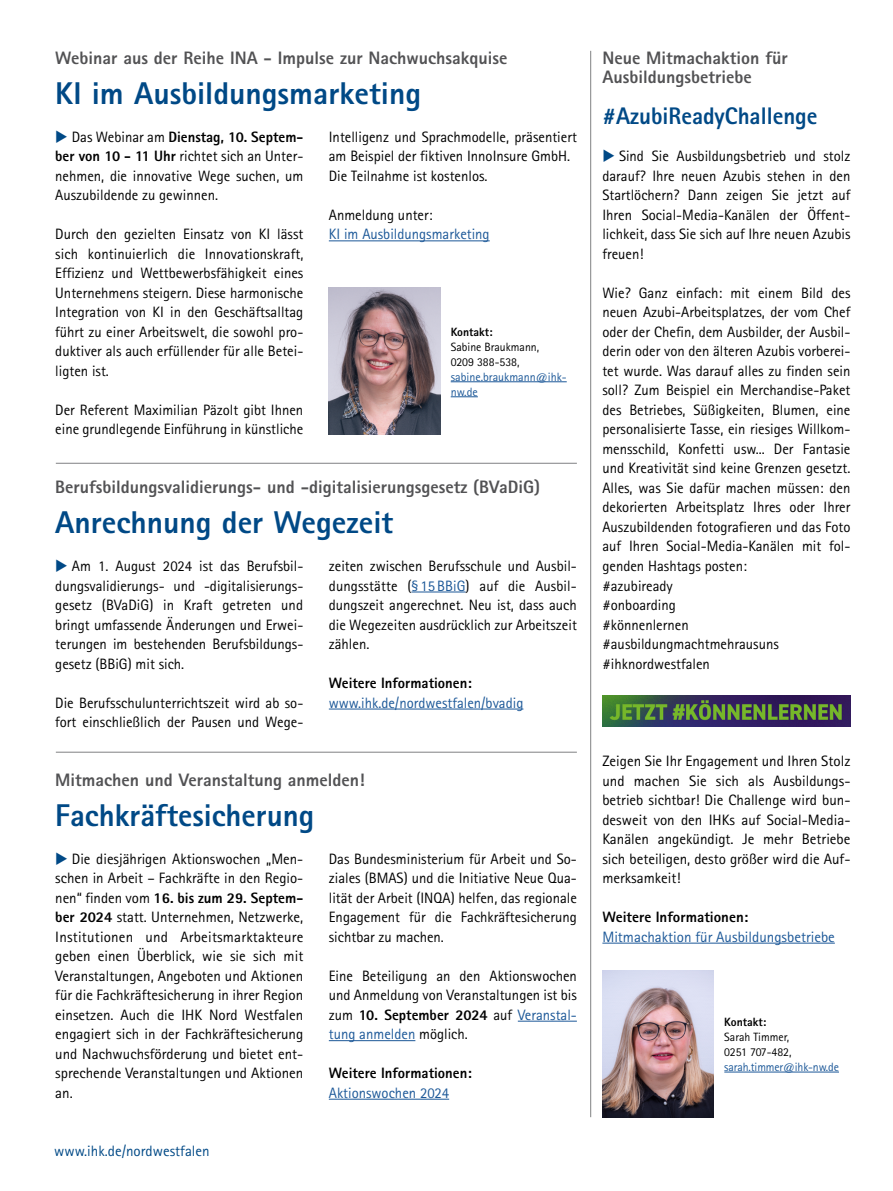
<style>
.page{position:relative;width:893px;height:1191px;background:#fff}
.page>*{position:absolute;margin:0;border:0;box-sizing:border-box;transform-origin:0 0}
.Headline_blau{font:800 31.5px "Rotis Sans Serif";color:#004986}
.Headline_blau-2{font:800 24px "Rotis Sans Serif";color:#004986;scale:.96 1}
.Overline{font:800 18px/19.5px "Rotis Sans Serif";color:#525254}
.Copy{font:15px/19.5px "Rotis Sans Serif";color:#000;text-align:justify}
.Copy-2{font:15px/19.5px "Rotis Sans Serif";color:#1c5898}
.Copy-3{font:800 15px/19.5px "Rotis Sans Serif";color:#000}
.t1{font:15px "Rotis Sans Serif";color:#004986}
.Bildunterschrift{font:12px/15px "Rotis Sans Serif";color:#000}
.Bildunterschrift-2{font:12px/15px "Rotis Sans Serif";color:#1c5898}
.Bildunterschrift-3{font:12px "Rotis Sans Serif";letter-spacing:-.02em;color:#000}
.s1{color:#004986}
.s2{font-weight:800}
.s3{color:#000}
.s4{color:#1c5898}
.s5{font-weight:400;color:#1c5898}
</style>
<div class="page">
<hr style="left:56px;top:752px;width:521px;height:1px;background:#808183">
<hr style="left:56px;top:463px;width:521px;height:1px;background:#808183">
<hr style="left:590px;top:51px;width:1px;height:1066px;background:#808183">
<hr style="left:451px;top:381px;width:116px;height:1px;background:#1c5898">
<svg style="left:451px;top:396px;width:27px;height:1px"></svg>
<hr style="left:724px;top:1071px;width:115px;height:1px;background:#1c5898">
<img style="left:329px;top:287px;width:111px;height:147px">
<img style="left:602px;top:970px;width:112px;height:147px">
<hr style="left:329px;top:240px;width:161px;height:1px;background:#1c5898">
<hr style="left:411px;top:591px;width:55px;height:1px;background:#1c5898">
<hr style="left:329px;top:708px;width:194px;height:1px;background:#1c5898">
<img style="left:602px;top:696px;width:248px;height:31px">
<hr style="left:518px;top:1020px;width:59px;height:1px;background:#1c5898">
<hr style="left:329px;top:1040px;width:86px;height:1px;background:#1c5898">
<hr style="left:329px;top:1098px;width:120px;height:1px;background:#1c5898">
<hr style="left:602px;top:942px;width:233px;height:1px;background:#1c5898">
<p class="Overline" style="left:55px;top:48px;width:454px">Webinar aus der Reihe INA - Impulse zur Nachwuchsakquise</p>
<p class="Headline_blau" style="left:55px;top:73px;width:367px">KI im Ausbildungsmarketing</p>
<p class="Copy" style="left:55px;top:127px;width:250px"><span class="s1">◆</span> Das Webinar am <span class="s2">Dienstag, 10. Septem&shy;ber von 10 - 11 Uhr</span> richtet sich an Unter&shy;nehmen, die innovative Wege suchen, um Auszubildende zu gewinnen.</p>
<p class="Copy" style="left:55px;top:224px;width:250px">Durch den gezielten Einsatz von KI lässt sich kontinuierlich die Innovationskraft, Effizienz und Wettbewerbsfähigkeit eines Unternehmens steigern. Diese harmonische Integration von KI in den Geschäftsalltag führt zu einer Arbeitswelt, die sowohl pro&shy;duktiver als auch erfüllender für alle Betei&shy;ligten ist.</p>
<p class="Copy" style="left:55px;top:400px;width:250px">Der Referent Maximilian Päzolt gibt Ihnen eine grundlegende Einführung in künstliche</p>
<p class="Copy" style="left:329px;top:127px;width:250px">Intelligenz und Sprachmodelle, präsentiert am Beispiel der fiktiven InnoInsure GmbH.</p>
<p class="Copy" style="left:329px;top:166px;width:160px">Die Teilnahme ist kostenlos.</p>
<p class="Copy-2" style="left:329px;top:205px;width:162px"><span class="s3">Anmeldung unter:<br></span>KI im Ausbildungsmarketing</p>
<p class="Bildunterschrift" style="left:451px;top:324px;width:90px"><span class="s2">Kontakt:<br></span>Sabine Braukmann,</p>
<p class="Bildunterschrift" style="left:451px;top:354px;width:70px">0209 388-538,</p>
<p class="Bildunterschrift-2" style="left:451px;top:369px;width:117px">sabine.braukmann@ihk&shy;nw.de</p>
<p class="Overline" style="left:55px;top:477px;width:486px">Berufsbildungsvalidierungs- und -digitalisierungsgesetz (BVaDiG)</p>
<p class="Headline_blau" style="left:55px;top:502px;width:339px">Anrechnung der Wegezeit</p>
<p class="Copy" style="left:55px;top:556px;width:250px"><span class="s1">◆</span> Am 1. August 2024 ist das Berufsbil&shy;dungsvalidierungs- und -digitalisierungs&shy;gesetz (BVaDiG) in Kraft getreten und bringt umfassende Änderungen und Erwei&shy;terungen im bestehenden Berufsbildungs&shy;gesetz (BBiG) mit sich.</p>
<p class="Copy" style="left:55px;top:692px;width:250px">Die Berufsschulunterrichtszeit wird ab so&shy;fort einschließlich der Pausen und Wege-</p>
<p class="Copy" style="left:329px;top:556px;width:250px">zeiten zwischen Berufsschule und Ausbil&shy;dungsstätte (<span class="s4">§ 15 BBiG</span>) auf die Ausbil&shy;dungszeit angerechnet. Neu ist, dass auch die Wegezeiten ausdrücklich zur Arbeitszeit zählen.</p>
<p class="Copy-3" style="left:329px;top:673px;width:144px">Weitere Informationen:</p>
<p class="Copy-2" style="left:329px;top:692px;width:196px">www.ihk.de/nordwestfalen/bvadig</p>
<p class="Overline" style="left:55px;top:769px;width:311px">Mitmachen und Veranstaltung anmelden!</p>
<p class="Headline_blau" style="left:55px;top:795px;width:260px">Fachkräftesicherung</p>
<p class="Copy" style="left:55px;top:848px;width:250px"><span class="s1">◆</span> Die diesjährigen Aktionswochen „Men&shy;schen in Arbeit – Fachkräfte in den Regio&shy;nen“ finden vom <span class="s2">16. bis zum 29. Septem&shy;ber 2024</span> statt. Unternehmen, Netzwerke, Institutionen und Arbeitsmarktakteure geben einen Überblick, wie sie sich mit Veranstaltungen, Angeboten und Aktionen für die Fachkräftesicherung in ihrer Region einsetzen. Auch die IHK Nord Westfalen engagiert sich in der Fachkräftesicherung und Nachwuchsförderung und bietet ent&shy;sprechende Veranstaltungen und Aktionen an.</p>
<p class="Copy" style="left:329px;top:848px;width:250px">Das Bundesministerium für Arbeit und So&shy;ziales (BMAS) und die Initiative Neue Qua&shy;lität der Arbeit (INQA) helfen, das regionale Engagement für die Fachkräftesicherung sichtbar zu machen.</p>
<p class="Copy" style="left:329px;top:965px;width:250px">Eine Beteiligung an den Aktionswochen und Anmeldung von Veranstaltungen ist bis zum <span class="s2">10. September 2024</span> auf <span class="s4">Veranstal&shy;tung anmelden</span> möglich.</p>
<p class="Copy-3" style="left:329px;top:1063px;width:144px">Weitere Informationen:<br><span class="s5">Aktionswochen 2024</span></p>
<p class="t1" style="left:54px;top:1141px;width:157px">www.ihk.de/nordwestfalen</p>
<p class="Overline" style="left:602px;top:48px;width:187px">Neue Mitmachaktion für<br>Ausbildungsbetriebe</p>
<p class="Headline_blau-2" style="left:602px;top:100px;width:226px">#AzubiReadyChallenge</p>
<p class="Copy" style="left:602px;top:146px;width:250px"><span class="s1">◆</span> Sind Sie Ausbildungsbetrieb und stolz darauf? Ihre neuen Azubis stehen in den Startlöchern? Dann zeigen Sie jetzt auf Ihren Social-Media-Kanälen der Öffent&shy;lichkeit, dass Sie sich auf Ihre neuen Azubis freuen!</p>
<p class="Copy" style="left:602px;top:283px;width:250px">Wie? Ganz einfach: mit einem Bild des neuen Azubi-Arbeitsplatzes, der vom Chef oder der Chefin, dem Ausbilder, der Ausbil&shy;derin oder von den älteren Azubis vorberei&shy;tet wurde. Was darauf alles zu finden sein soll? Zum Beispiel ein Merchandise-Paket des Betriebes, Süßigkeiten, Blumen, eine personalisierte Tasse, ein riesiges Willkom&shy;mensschild, Konfetti usw... Der Fantasie und Kreativität sind keine Grenzen gesetzt.<br>Alles, was Sie dafür machen müssen: den dekorierten Arbeitsplatz Ihres oder Ihrer Auszubildenden fotografieren und das Foto auf Ihren Social-Media-Kanälen mit fol&shy;genden Hashtags posten:</p>
<p class="Copy" style="left:602px;top:575px;width:72px">#azubiready</p>
<p class="Copy" style="left:602px;top:595px;width:75px">#onboarding</p>
<p class="Copy" style="left:602px;top:614px;width:88px">#könnenlernen</p>
<p class="Copy" style="left:602px;top:634px;width:178px">#ausbildungmachtmehrausuns</p>
<p class="Copy" style="left:602px;top:653px;width:109px">#ihknordwestfalen</p>
<p class="Copy" style="left:602px;top:751px;width:250px">Zeigen Sie Ihr Engagement und Ihren Stolz und machen Sie sich als Ausbildungs&shy;betrieb sichtbar! Die Challenge wird bun&shy;desweit von den IHKs auf Social-Media-Kanälen angekündigt. Je mehr Betriebe sich beteiligen, desto größer wird die Auf&shy;merksamkeit!</p>
<p class="Copy-3" style="left:602px;top:907px;width:147px">Weitere Informationen:</p>
<p class="Copy-2" style="left:602px;top:926px;width:234px">Mitmachaktion für Ausbildungsbetriebe</p>
<p class="Bildunterschrift" style="left:724px;top:1014px;width:66px"><span class="s2">Kontakt:<br></span>Sarah Timmer,</p>
<p class="Bildunterschrift-3" style="left:724px;top:1044px;width:69px">0251 707-482,</p>
<p class="Bildunterschrift-2" style="left:724px;top:1059px;width:116px">sarah.timmer@ihk-nw.de</p>
</div>
